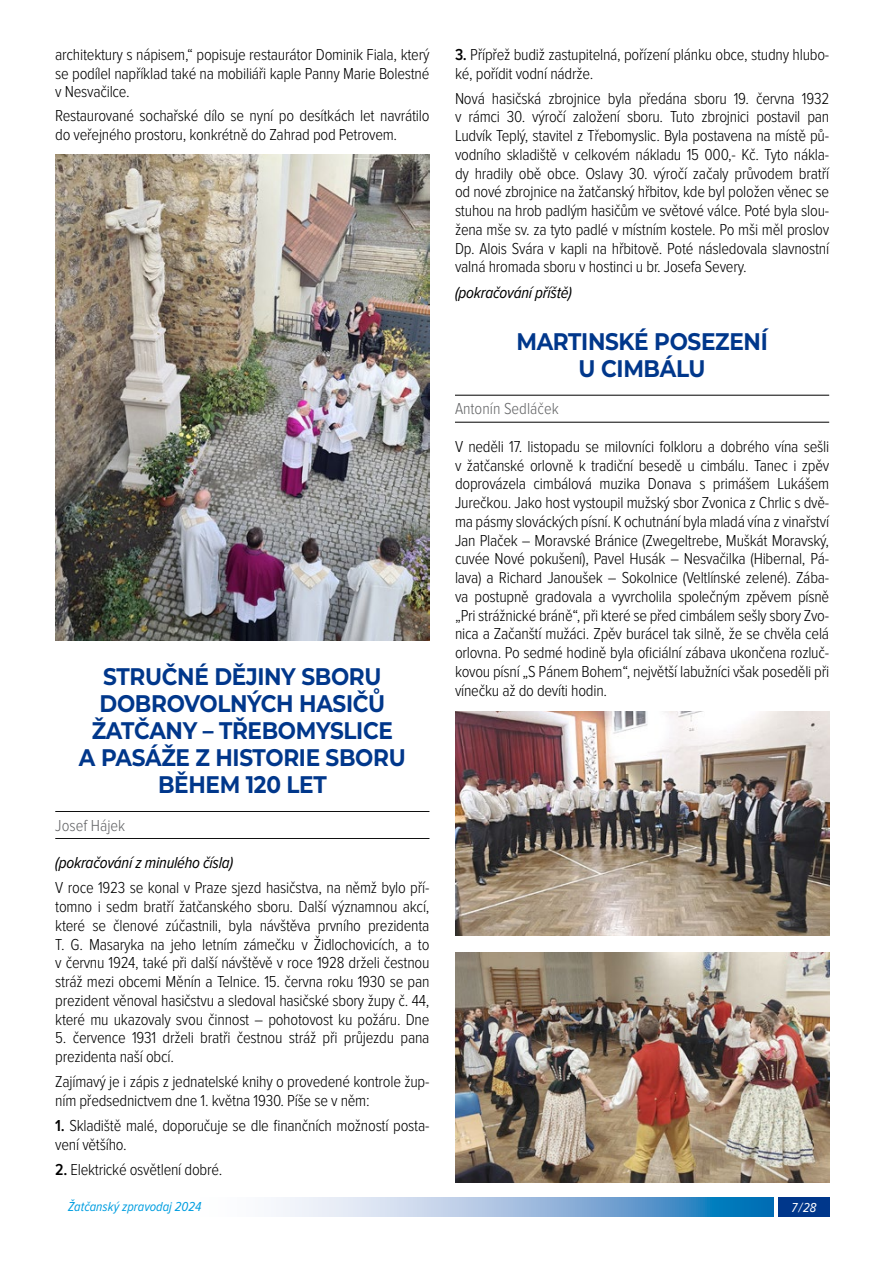
<style>
.page{position:relative;width:893px;height:1263px;background:#fff}
.page>*{position:absolute;margin:0;border:0;box-sizing:border-box;transform-origin:0 0}
.t1{font:700 24px "Montserrat";letter-spacing:-.015em;color:#00378b;scale:.9 1}
.t2{font:300 16.5px/18.8px "Proxima Nova Cond";letter-spacing:-.015em;color:#000}
.t3{font:italic 16.5px "Proxima Nova Cond";letter-spacing:-.015em;color:#000}
.t4{font:300 16.5px "Proxima Nova Cond";color:#646567}
.t5{font:italic 13.5px "Proxima Nova Cond";color:#009ee0}
.t6{font:italic 13.5px "Proxima Nova Cond";color:#fff}
.s1{font-weight:600}
</style>
<div class="page">
<div style="left:778px;top:1197px;width:51px;height:19px;background:#00378b"></div>
<svg style="left:276px;top:1197px;width:498px;height:19px"></svg>
<hr style="left:55px;top:811px;width:374px;height:1px;background:#000">
<hr style="left:55px;top:838px;width:374px;height:1px;background:#000">
<hr style="left:455px;top:395px;width:374px;height:1px;background:#000">
<hr style="left:455px;top:422px;width:374px;height:1px;background:#000">
<img style="left:55px;top:154px;width:374px;height:486px">
<img style="left:455px;top:712px;width:374px;height:223px">
<img style="left:455px;top:952px;width:374px;height:230px">
<p class="t2" style="left:55px;top:46px;width:376px;text-align:justify">architektury s nápisem,“ popisuje restaurátor Dominik Fiala, který se podílel například také na mobiliáři kaple Panny Marie Bolestné v Nesvačilce.</p>
<p class="t2" style="left:55px;top:107px;width:376px">Restaurované sochařské dílo se nyní po desítkách let navrátilo do veřejného prostoru, konkrétně do Zahrad pod Petrovem.</p>
<p class="t1" style="left:103px;top:659px;width:311px">STRUČNÉ DĚJINY SBORU</p>
<p class="t1" style="left:100px;top:686px;width:319px">DOBROVOLNÝCH HASIČŮ</p>
<p class="t1" style="left:92px;top:713px;width:336px">ŽATČANY – TŘEBOMYSLICE</p>
<p class="t1" style="left:79px;top:740px;width:365px">A PASÁŽE Z HISTORIE SBORU</p>
<p class="t1" style="left:158px;top:767px;width:189px">BĚHEM 120 LET</p>
<p class="t4" style="left:55px;top:817px;width:71px">Josef Hájek</p>
<p class="t3" style="left:55px;top:855px;width:180px">(pokračování z minulého čísla)</p>
<p class="t2" style="left:55px;top:879px;width:376px;text-align:justify">V roce 1923 se konal v Praze sjezd hasičstva, na němž bylo pří&shy;tomno i sedm bratří žatčanského sboru. Další významnou akcí, které se členové zúčastnili, byla návštěva prvního prezidenta T. G. Masaryka na jeho letním zámečku v Židlochovicích, a to v červnu 1924, také při další návštěvě v roce 1928 drželi čestnou stráž mezi obcemi Měnín a Telnice. 15. června roku 1930 se pan prezident věnoval hasičstvu a sledoval hasičské sbory župy č. 44, které mu ukazovaly svou činnost – pohotovost ku požáru. Dne</p>
<p class="t2" style="left:55px;top:1029px;width:376px">5. července 1931 drželi bratři čestnou stráž při průjezdu pana prezidenta naší obcí.</p>
<p class="t2" style="left:55px;top:1073px;width:376px">Zajímavý je i zápis z jednatelské knihy o provedené kontrole žup&shy;ním předsednictvem dne 1. května 1930. Píše se v něm:</p>
<p class="t2" style="left:55px;top:1117px;width:376px"><span class="s1">1.</span> Skladiště malé, doporučuje se dle finančních možností posta&shy;vení většího.</p>
<p class="t2" style="left:55px;top:1161px;width:169px"><span class="s1">2.</span> Elektrické osvětlení dobré.</p>
<p class="t2" style="left:455px;top:46px;width:376px"><span class="s1">3.</span> Přípřež budiž zastupitelná, pořízení plánku obce, studny hlubo&shy;ké, pořídit vodní nádrže.</p>
<p class="t2" style="left:455px;top:90px;width:376px;text-align:justify">Nová hasičská zbrojnice byla předána sboru 19. června 1932 v rámci 30. výročí založení sboru. Tuto zbrojnici postavil pan Ludvík Teplý, stavitel z Třebomyslic. Byla postavena na místě pů&shy;vodního skladiště v celkovém nákladu 15 000,- Kč. Tyto nákla&shy;dy hradily obě obce. Oslavy 30. výročí začaly průvodem bratří od nové zbrojnice na žatčanský hřbitov, kde byl položen věnec se stuhou na hrob padlým hasičům ve světové válce. Poté byla slou&shy;žena mše sv. za tyto padlé v místním kostele. Po mši měl proslov Dp. Alois Svára v kapli na hřbitově. Poté následovala slavnostní valná hromada sboru v hostinci u br. Josefa Severy.</p>
<p class="t3" style="left:455px;top:285px;width:119px">(pokračování příště)</p>
<p class="t1" style="left:516px;top:324px;width:281px">MARTINSKÉ POSEZENÍ</p>
<p class="t1" style="left:579px;top:351px;width:143px">U CIMBÁLU</p>
<p class="t4" style="left:455px;top:401px;width:105px">Antonín Sedláček</p>
<p class="t2" style="left:455px;top:438px;width:376px;text-align:justify">V neděli 17. listopadu se milovníci folkloru a dobrého vína sešli v žatčanské orlovně k tradiční besedě u cimbálu. Tanec i zpěv doprovázela cimbálová muzika Donava s primášem Lukášem Jurečkou. Jako host vystoupil mužský sbor Zvonica z Chrlic s dvě&shy;ma pásmy slováckých písní. K ochutnání byla mladá vína z vinařství Jan Plaček – Moravské Bránice (Zwegeltrebe, Muškát Moravský, cuvée Nové pokušení), Pavel Husák – Nesvačilka (Hibernal, Pá&shy;lava) a Richard Janoušek – Sokolnice (Veltlínské zelené). Zába&shy;va postupně gradovala a vyvrcholila společným zpěvem písně „Pri strážnické bráně“, při které se před cimbálem sešly sbory Zvo&shy;nica a Začanští mužáci. Zpěv burácel tak silně, že se chvěla celá orlovna. Po sedmé hodině byla oficiální zábava ukončena rozluč&shy;kovou písní „S Pánem Bohem“, největší labužníci však poseděli při vínečku až do devíti hodin.</p>
<p class="t5" style="left:68px;top:1200px;width:135px">Žatčanský zpravodaj 2024</p>
<p class="t6" style="left:791px;top:1201px;width:26px">7/28</p>
</div>
